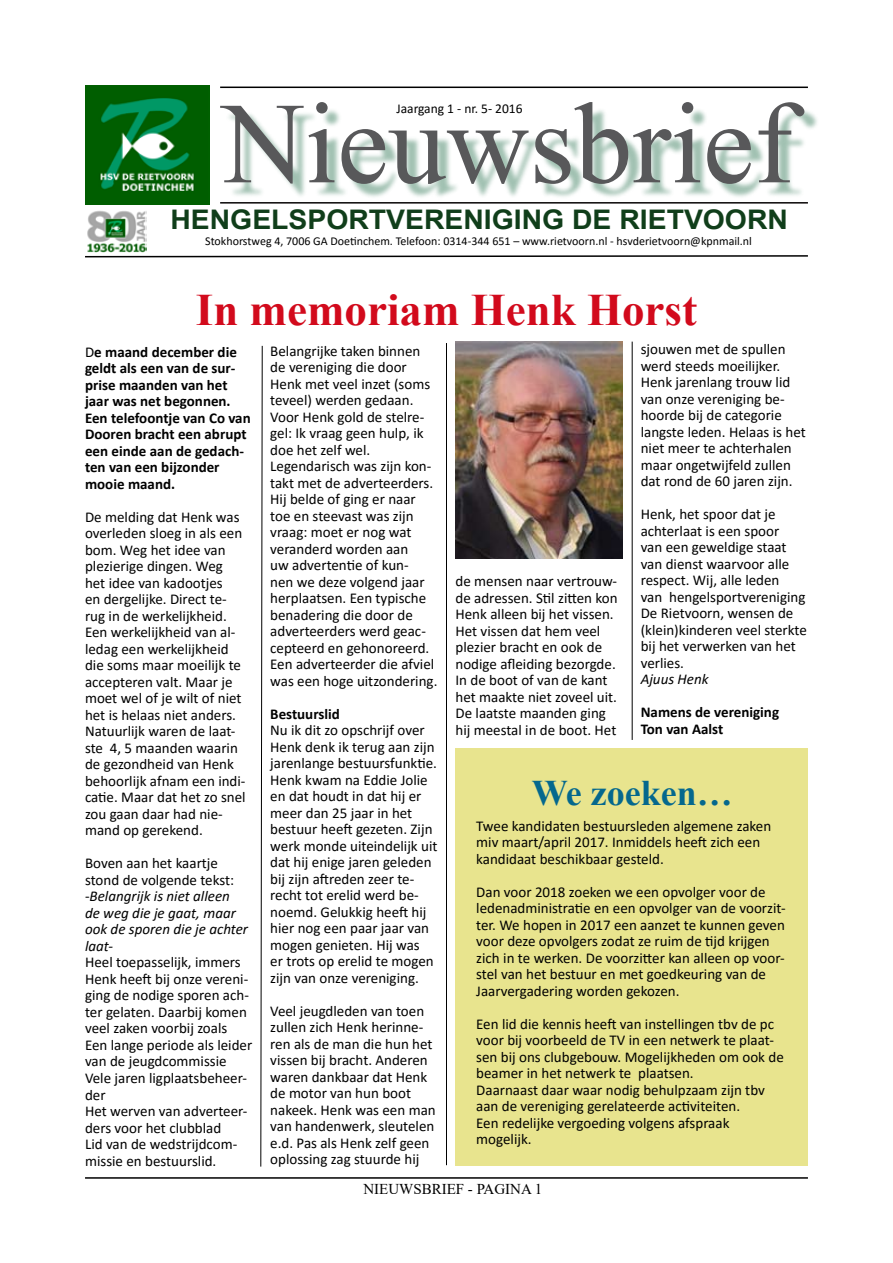
<style>
.page{position:relative;width:893px;height:1263px;background:#fff}
.page>*{position:absolute;margin:0;border:0;box-sizing:border-box;transform-origin:0 0}
.t1{font:700 45px "Times New Roman";color:#d20a1c}
.t2{font:700 36px "Times New Roman";color:#05688d}
.t3{font:700 27px "Arial";color:#103e1a;scale:1.05 1}
.t4{font:15px/16.5px "Calibri";color:#000}
.t5{font:700 15px/16.5px "Calibri";color:#000}
.t6{font:italic 15px/16.5px "Calibri";color:#000}
.t7{font:15px "Times New Roman";color:#000}
.t8{font:13.5px "Calibri";color:#000}
.t9{font:12px "Calibri";color:#000}
.s1{font-weight:400}
.s2{font-style:normal}
</style>
<div class="page">
<div style="left:455px;top:748px;width:353px;height:417px;background:#e8e48e"></div>
<hr style="left:85px;top:1177px;width:723px;height:2px;background:#000">
<hr style="left:220px;top:87px;width:588px;height:1px;background:#000">
<img style="left:85px;top:85px;width:125px;height:119px">
<div style="left:226px;top:107px;width:594px;height:93px;background:#418263;opacity:.5"></div>
<svg style="left:220px;top:102px;width:584px;height:82px"></svg>
<hr style="left:220px;top:202px;width:588px;height:2px;background:#070505">
<svg style="left:85px;top:255px;width:723px;height:3px"></svg>
<img style="left:87px;top:210px;width:59px;height:43px">
<img style="left:455px;top:341px;width:168px;height:217px">
<svg style="left:260px;top:345px;width:3px;height:822px"></svg>
<hr style="left:446px;top:343px;width:1px;height:822px;background:#000">
<hr style="left:632px;top:342px;width:1px;height:398px;background:#000">
<p class="t8" style="left:396px;top:99px;width:128px">Jaargang 1 - nr. 5- 2016</p>
<h3 class="t3" style="left:170px;top:200px;width:590px">HENGELSPORTVERENIGING DE RIETVOORN</h3>
<p class="t9" style="left:205px;top:233px;width:548px">Stokhorstweg 4, 7006 GA Doetinchem. Telefoon: 0314-344 651 – www.rietvoorn.nl - hsvderietvoorn@kpnmail.nl</p>
<h1 class="t1" style="left:196px;top:278px;width:503px">In memoriam Henk Horst</h1>
<p class="t5" style="left:85px;top:343px;width:167px"><span class="s1">D</span>e maand december die geldt als een van de sur&shy;prise maanden van het jaar was net begonnen.<br>Een telefoontje van Co van<br>Dooren bracht een abrupt een einde aan de gedach&shy;ten van een bijzonder mooie maand.</p>
<p class="t4" style="left:85px;top:508px;width:162px">De melding dat Henk was overleden sloeg in als een bom. Weg het idee van plezierige dingen. Weg het idee van kadootjes<br>en dergelijke. Direct te&shy;rug in de werkelijkheid.<br>Een werkelijkheid van al&shy;ledag een werkelijkheid die soms maar moeilijk te accepteren valt. Maar je moet wel of je wilt of niet het is helaas niet anders.<br>Natuurlijk waren de laat&shy;ste 4, 5 maanden waarin de gezondheid van Henk behoorlijk afnam een indi&shy;catie. Maar dat het zo snel zou gaan daar had nie&shy;mand op gerekend.</p>
<p class="t6" style="left:85px;top:854px;width:165px"><span class="s2">Boven aan het kaartje stond de volgende tekst: -</span>Belangrijk is niet alleen de weg die je gaat, maar ook de sporen die je achter laat-</p>
<p class="t4" style="left:85px;top:954px;width:169px">Heel toepasselijk, immers<br>Henk heeft bij onze vereni&shy;ging de nodige sporen ach&shy;ter gelaten. Daarbij komen veel zaken voorbij zoals<br>Een lange periode als leider van de jeugdcommissie<br>Vele jaren ligplaatsbeheer&shy;der<br>Het werven van adverteer&shy;ders voor het clubblad<br>Lid van de wedstrijdcom&shy;missie en bestuurslid.</p>
<p class="t4" style="left:270px;top:342px;width:169px">Belangrijke taken binnen de vereniging die door<br>Henk met veel inzet (soms teveel) werden gedaan.<br>Voor Henk gold de stelre&shy;gel: Ik vraag geen hulp, ik doe het zelf wel.<br>Legendarisch was zijn kon&shy;takt met de adverteerders.<br>Hij belde of ging er naar toe en steevast was zijn vraag: moet er nog wat veranderd worden aan<br>uw advertentie of kun-<br>nen we deze volgend jaar herplaatsen. Een typische benadering die door de adverteerders werd geac&shy;cepteerd en gehonoreerd.<br>Een adverteerder die afviel was een hoge uitzondering.</p>
<p class="t5" style="left:270px;top:705px;width:71px">Bestuurslid</p>
<p class="t4" style="left:270px;top:722px;width:169px">Nu ik dit zo opschrijf over<br>Henk denk ik terug aan zijn jarenlange bestuursfunktie.<br>Henk kwam na Eddie Jolie en dat houdt in dat hij er meer dan 25 jaar in het bestuur heeft gezeten. Zijn werk monde uiteindelijk uit dat hij enige jaren geleden bij zijn aftreden zeer te&shy;recht tot erelid werd be&shy;noemd. Gelukkig heeft hij hier nog een paar jaar van mogen genieten. Hij was<br>er trots op erelid te mogen zijn van onze vereniging.</p>
<p class="t4" style="left:270px;top:1002px;width:167px">Veel jeugdleden van toen zullen zich Henk herinne&shy;ren als de man die hun het vissen bij bracht. Anderen waren dankbaar dat Henk de motor van hun boot nakeek. Henk was een man van handenwerk, sleutelen e.d. Pas als Henk zelf geen oplossing zag stuurde hij</p>
<p class="t4" style="left:455px;top:573px;width:164px">de mensen naar vertrouw&shy;de adressen. Stil zitten kon<br>Henk alleen bij het vissen.<br>Het vissen dat hem veel plezier bracht en ook de nodige afleiding bezorgde.<br>In de boot of van de kant het maakte niet zoveel uit.<br>De laatste maanden ging hij meestal in de boot. Het</p>
<p class="t4" style="left:641px;top:341px;width:167px">sjouwen met de spullen werd steeds moeilijker.<br>Henk jarenlang trouw lid van onze vereniging be&shy;hoorde bij de categorie langste leden. Helaas is het niet meer te achterhalen maar ongetwijfeld zullen dat rond de 60 jaren zijn.</p>
<p class="t4" style="left:641px;top:506px;width:168px">Henk, het spoor dat je achterlaat is een spoor<br>van een geweldige staat van dienst waarvoor alle respect. Wij, alle leden<br>van hengelsportvereniging<br>De Rietvoorn, wensen de (klein)kinderen veel sterkte bij het verwerken van het verlies.</p>
<p class="t6" style="left:641px;top:670px;width:69px">Ajuus Henk</p>
<p class="t5" style="left:641px;top:704px;width:140px">Namens de vereniging<br>Ton van Aalst</p>
<h2 class="t2" style="left:532px;top:767px;width:202px">We zoeken…</h2>
<p class="t4" style="left:476px;top:817px;width:296px">Twee kandidaten bestuursleden algemene zaken miv maart/april 2017. Inmiddels heeft zich een kandidaat beschikbaar gesteld.</p>
<p class="t4" style="left:476px;top:883px;width:311px">Dan voor 2018 zoeken we een opvolger voor de ledenadministratie en een opvolger van de voorzit&shy;ter. We hopen in 2017 een aanzet te kunnen geven voor deze opvolgers zodat ze ruim de tijd krijgen zich in te werken. De voorzitter kan alleen op voor&shy;stel van het bestuur en met goedkeuring van de Jaarvergadering worden gekozen.</p>
<p class="t4" style="left:476px;top:1015px;width:309px">Een lid die kennis heeft van instellingen tbv de pc voor bij voorbeeld de TV in een netwerk te plaat&shy;sen bij ons clubgebouw. Mogelijkheden om ook de beamer in het netwerk te plaatsen.<br>Daarnaast daar waar nodig behulpzaam zijn tbv aan de vereniging gerelateerde activiteiten.<br>Een redelijke vergoeding volgens afspraak mogelijk.</p>
<p class="t7" style="left:363px;top:1178px;width:181px">NIEUWSBRIEF - PAGINA 1</p>
</div>
